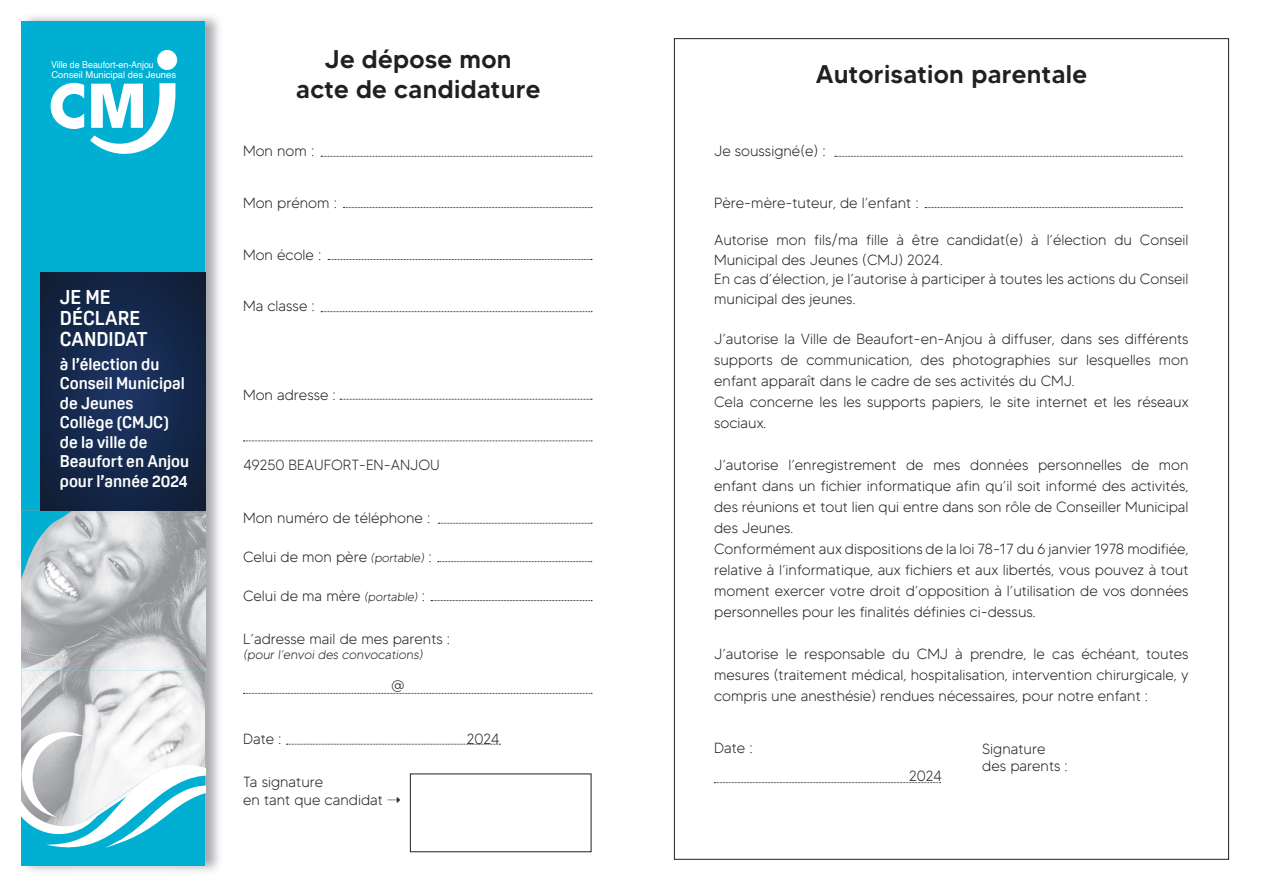
<style>
.page{position:relative;width:1263px;height:893px;background:#fff}
.page>*{position:absolute;margin:0;border:0;box-sizing:border-box;transform-origin:0 0}
.t1{font:500 25.5px/30px "MADETOMMY";letter-spacing:.015em;color:#231f20;text-align:center}
.t2{font:700 19.5px/21px "Oscine";color:#fff}
.t3{font:700 16.5px/19.5px "Oscine";color:#fff}
.t4{font:300 14.7px/21px "MADETOMMY";color:#231f20}
.t5{font:300 12.6px "MADETOMMY";color:#231f20}
.t6{font:9.45px "Helvetica";color:#fff}
.t7{font:9.45px "Helvetica";color:#fff;scale:.94 1}
.s1{font-size:12px}
</style>
<div class="page">
<img style="left:21px;top:865px;width:49px;height:6px">
<img style="left:173px;top:65px;width:49px;height:806px">
<img style="left:70px;top:865px;width:103px;height:6px">
<div style="left:21px;top:21px;width:184px;height:844px;background:#00afd2"></div>
<svg style="left:90px;top:83px;width:86px;height:71px"></svg>
<svg style="left:51px;top:83px;width:33px;height:46px"></svg>
<div style="left:157px;top:50px;width:20px;height:20px;background:#fff;border-radius:50%"></div>
<svg style="left:321px;top:156px;width:271px;height:1px"></svg>
<svg style="left:835px;top:156px;width:347px;height:1px"></svg>
<svg style="left:343px;top:207px;width:249px;height:1px"></svg>
<svg style="left:925px;top:207px;width:257px;height:1px"></svg>
<svg style="left:328px;top:259px;width:264px;height:1px"></svg>
<svg style="left:340px;top:399px;width:252px;height:1px"></svg>
<svg style="left:243px;top:441px;width:349px;height:1px"></svg>
<svg style="left:438px;top:523px;width:154px;height:1px"></svg>
<svg style="left:438px;top:561px;width:154px;height:1px"></svg>
<svg style="left:431px;top:600px;width:161px;height:1px"></svg>
<svg style="left:286px;top:744px;width:214px;height:1px"></svg>
<svg style="left:243px;top:693px;width:349px;height:1px"></svg>
<svg style="left:321px;top:311px;width:271px;height:1px"></svg>
<svg style="left:714px;top:782px;width:226px;height:1px"></svg>
<img style="left:21px;top:511px;width:184px;height:159px">
<img style="left:21px;top:670px;width:184px;height:60px">
<svg style="left:21px;top:510px;width:51px;height:70px"></svg>
<svg style="left:41px;top:272px;width:164px;height:239px;background:#142749"></svg>
<svg style="left:21px;top:730px;width:184px;height:118px"></svg>
<p class="t7" style="left:51px;top:57px;width:111px">Ville de Beaufort-en-Anjou</p>
<p class="t6" style="left:51px;top:68px;width:126px">Conseil Municipal des Jeunes</p>
<h2 class="t2" style="left:60px;top:287px;width:90px">JE ME<br>DÉCLARE<br>CANDIDAT</h2>
<p class="t3" style="left:60px;top:354px;width:131px">à l’élection du<br>Conseil Municipal de Jeunes<br>Collège (CMJC) de la ville de<br>Beaufort en Anjou pour l’année 2024</p>
<h1 class="t1" style="left:296px;top:44px;width:246px">Je dépose mon acte de candidature</h1>
<p class="t4" style="left:243px;top:141px;width:73px">Mon nom :</p>
<p class="t4" style="left:243px;top:192px;width:95px">Mon prénom :</p>
<p class="t4" style="left:243px;top:244px;width:80px">Mon école :</p>
<p class="t4" style="left:243px;top:296px;width:73px">Ma classe :</p>
<p class="t4" style="left:243px;top:384px;width:94px">Mon adresse :</p>
<p class="t4" style="left:243px;top:454px;width:198px">49250 BEAUFORT-EN-ANJOU</p>
<p class="t4" style="left:243px;top:507px;width:189px">Mon numéro de téléphone :</p>
<p class="t4" style="left:243px;top:546px;width:190px">Celui de mon père <span class="s1">(portable)</span> :</p>
<p class="t4" style="left:243px;top:585px;width:184px">Celui de ma mère <span class="s1">(portable)</span> :</p>
<p class="t4" style="left:243px;top:628px;width:209px">L’adresse mail de mes parents :</p>
<p class="t5" style="left:243px;top:647px;width:183px">(pour l’envoi des convocations)</p>
<p class="t4" style="left:391px;top:675px;width:15px">@</p>
<p class="t4" style="left:243px;top:728px;width:40px">Date :</p>
<p class="t4" style="left:467px;top:728px;width:34px">2024</p>
<p class="t4" style="left:243px;top:773px;width:159px;line-height:17.7px">Ta signature<br>en tant que candidat ➝</p>
<h1 class="t1" style="left:816px;top:59px;width:273px">Autorisation parentale</h1>
<p class="t4" style="left:714px;top:141px;width:113px">Je soussigné(e) :</p>
<p class="t4" style="left:714px;top:192px;width:206px">Père-mère-tuteur, de l’enfant :</p>
<p class="t4" style="left:714px;top:230px;width:476px;line-height:19.5px">Autorise mon fils/ma fille à être candidat(e) à l’élection du Conseil Municipal des Jeunes (CMJ) 2024.<br>En cas d’élection, je l’autorise à participer à toutes les actions du Conseil municipal des jeunes.</p>
<p class="t4" style="left:714px;top:328px;width:476px">J’autorise la Ville de Beaufort-en-Anjou à diffuser, dans ses différents supports de communication, des photographies sur lesquelles mon enfant apparaît dans le cadre de ses activités du CMJ.<br>Cela concerne les les supports papiers, le site internet et les réseaux sociaux.</p>
<p class="t4" style="left:714px;top:454px;width:476px">J’autorise l’enregistrement de mes données personnelles de mon enfant dans un fichier informatique afin qu’il soit informé des activités, des réunions et tout lien qui entre dans son rôle de Conseiller Municipal des Jeunes.<br>Conformément aux dispositions de la loi 78-17 du 6 janvier 1978 modifiée, relative à l’informatique, aux fichiers et aux libertés, vous pouvez à tout moment exercer votre droit d’opposition à l’utilisation de vos données personnelles pour les finalités définies ci-dessus.</p>
<p class="t4" style="left:714px;top:643px;width:476px;text-align:justify">J’autorise le responsable du CMJ à prendre, le cas échéant, toutes mesures (traitement médical, hospitalisation, intervention chirurgicale, y compris une anesthésie) rendues nécessaires, pour notre enfant :</p>
<p class="t4" style="left:714px;top:737px;width:40px">Date :</p>
<p class="t4" style="left:909px;top:766px;width:34px">2024</p>
<p class="t4" style="left:982px;top:740px;width:87px;line-height:17.7px">Signature des parents :</p>
</div>
